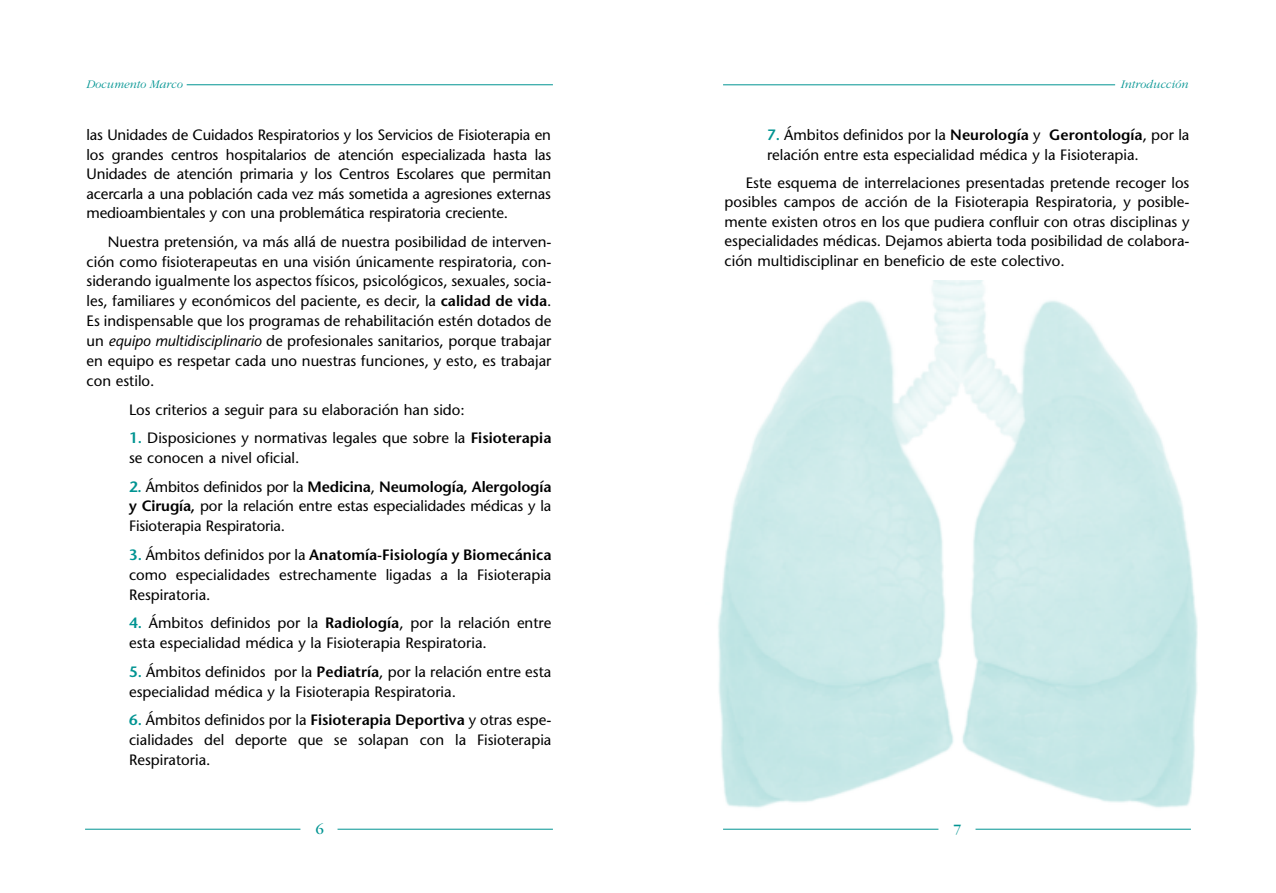
<style>
.page{position:relative;width:1276px;height:893px;background:#fff}
.page>*{position:absolute;margin:0;border:0;box-sizing:border-box;transform-origin:0 0}
.t1{font:15px/20px "Stone Sans";color:#000;text-align:justify}
.t2{font:15px "Garamond";color:#009492}
.t3{font:italic 300 12px "Garamond";color:#009492}
.s1{font-weight:600}
.s2{font-style:italic}
.s3{font-weight:600;color:#009492}
</style>
<div class="page">
<img style="left:718px;top:281px;width:480px;height:527px">
<hr style="left:187px;top:85px;width:366px;height:1px;background:#009492">
<hr style="left:337px;top:829px;width:216px;height:1px;background:#009492">
<hr style="left:85px;top:829px;width:215px;height:1px;background:#009492">
<hr style="left:975px;top:829px;width:216px;height:1px;background:#009492">
<hr style="left:723px;top:829px;width:215px;height:1px;background:#009492">
<hr style="left:723px;top:85px;width:392px;height:1px;background:#009492">
<p class="t3" style="left:87px;top:77px;width:98px">Documento Marco</p>
<p class="t3" style="left:1120px;top:77px;width:69px">Introducción</p>
<p class="t1" style="left:87px;top:127px;width:466px;line-height:19.5px">las Unidades de Cuidados Respiratorios y los Servicios de Fisioterapia en los grandes centros hospitalarios de atención especializada hasta las Unidades de atención primaria y los Centros Escolares que permitan acercarla a una población cada vez más sometida a agresiones externas medioambientales y con una problemática respiratoria creciente.</p>
<p class="t1" style="left:87px;top:233px;width:466px;text-indent:21px">Nuestra pretensión, va más allá de nuestra posibilidad de interven&shy;ción como fisioterapeutas en una visión únicamente respiratoria, con&shy;siderando igualmente los aspectos físicos, psicológicos, sexuales, socia&shy;les, familiares y económicos del paciente, es decir, la <span class="s1">calidad de vida</span>.<br>Es indispensable que los programas de rehabilitación estén dotados de un <span class="s2">equipo multidisciplinario</span> de profesionales sanitarios, porque trabajar en equipo es respetar cada uno nuestras funciones, y esto, es trabajar con estilo.</p>
<p class="t1" style="left:129px;top:401px;width:337px">Los criterios a seguir para su elaboración han sido:</p>
<p class="t1" style="left:129px;top:429px;width:424px"><span class="s3">1.</span> Disposiciones y normativas legales que sobre la <span class="s1">Fisioterapia </span>se conocen a nivel oficial.</p>
<p class="t1" style="left:129px;top:478px;width:424px"><span class="s3">2.</span> Ámbitos definidos por la <span class="s1">Medicina</span>, <span class="s1">Neumología, Alergología y Cirugía,</span> por la relación entre estas especialidades médicas y la Fisioterapia Respiratoria.</p>
<p class="t1" style="left:129px;top:546px;width:424px"><span class="s3">3.</span> Ámbitos definidos por la <span class="s1">Anatomía-Fisiología y Biomecánica </span>como especialidades estrechamente ligadas a la Fisioterapia Respiratoria.</p>
<p class="t1" style="left:129px;top:615px;width:424px"><span class="s3">4.</span> Ámbitos definidos por la <span class="s1">Radiología</span>, por la relación entre esta especialidad médica y la Fisioterapia Respiratoria.</p>
<p class="t1" style="left:129px;top:663px;width:424px"><span class="s3">5.</span> Ámbitos definidos por la <span class="s1">Pediatría</span>, por la relación entre esta especialidad médica y la Fisioterapia Respiratoria.</p>
<p class="t1" style="left:129px;top:711px;width:424px"><span class="s3">6.</span> Ámbitos definidos por la <span class="s1">Fisioterapia Deportiva</span> y otras espe&shy;cialidades del deporte que se solapan con la Fisioterapia Respiratoria.</p>
<p class="t1" style="left:767px;top:127px;width:424px;line-height:19.5px"><span class="s3">7.</span> Ámbitos definidos por la <span class="s1">Neurología</span> y <span class="s1">Gerontología</span>, por la relación entre esta especialidad médica y la Fisioterapia.</p>
<p class="t1" style="left:724px;top:174px;width:466px;line-height:19.5px;text-indent:21px">Este esquema de interrelaciones presentadas pretende recoger los posibles campos de acción de la Fisioterapia Respiratoria, y posible&shy;mente existen otros en los que pudiera confluir con otras disciplinas y especialidades médicas. Dejamos abierta toda posibilidad de colabora&shy;ción multidisciplinar en beneficio de este colectivo.</p>
<p class="t2" style="left:316px;top:824px;width:9px">6</p>
<p class="t2" style="left:953px;top:824px;width:9px">7</p>
</div>
